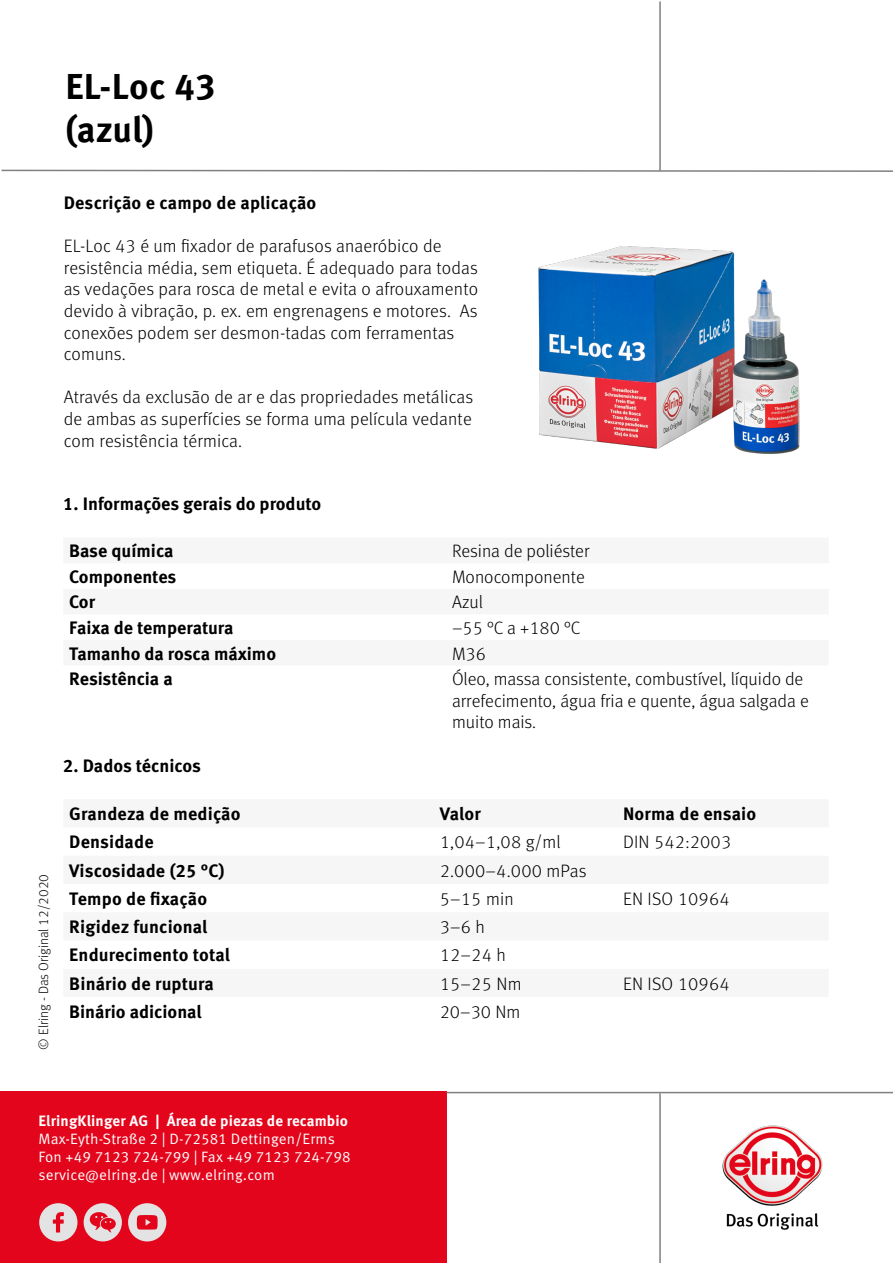
<style>
.page{position:relative;width:893px;height:1263px;background:#fff}
.page>*{position:absolute;margin:0;border:0;box-sizing:border-box;transform-origin:0 0}
.t1{font:700 36px/43.2px "Meta Pro";letter-spacing:.01em;color:#000}
.t2{font:300 18px/21.6px "Meta Pro";letter-spacing:.005em;color:#000}
.t3{font:700 18px "Meta Pro";color:#000}
.t4{font:15px/18px "Meta Pro Norm";letter-spacing:.01em;color:#fff}
.t5{font:700 15px "Meta Pro";letter-spacing:.01em;color:#fff}
.t6{font:300 13.5px "Meta Pro";color:#000}
</style>
<div class="page">
<hr style="left:659px;top:2px;width:2px;height:169px;background:#808080">
<svg style="left:1px;top:169px;width:892px;height:3px"></svg>
<hr style="left:659px;top:1093px;width:2px;height:170px;background:#808080">
<div style="left:0;top:1092px;width:446px;height:171px;background:#e3051b"></div>
<hr style="left:446px;top:1092px;width:447px;height:1px;background:#808080">
<img style="left:722px;top:1125px;width:100px;height:104px">
<svg style="left:39px;top:1203px;width:39px;height:38px"></svg>
<div style="left:39px;top:1203px;width:38px;height:38px;background:#e3e3e3;border-radius:50%"></div>
<svg style="left:53px;top:1212px;width:11px;height:20px"></svg>
<div style="left:84px;top:1203px;width:38px;height:38px;background:#e3e3e3;border-radius:50%"></div>
<svg style="left:90px;top:1212px;width:26px;height:20px"></svg>
<div style="left:128px;top:1203px;width:38px;height:38px;background:#e3e3e3;border-radius:50%"></div>
<svg style="left:137px;top:1215px;width:21px;height:14px"></svg>
<img style="left:538px;top:246px;width:262px;height:208px">
<h1 class="t1" style="left:65px;top:63px;width:152px">EL-Loc 43 (azul)</h1>
<p class="t3" style="left:64px;top:189px;width:254px">Descrição e campo de aplicação</p>
<p class="t2" style="left:64px;top:234px;width:416px">EL-Loc 43 é um fixador de parafusos anaeróbico de resistência média, sem etiqueta. É adequado para todas as vedações para rosca de metal e evita o afrouxamento devido à vibração, p. ex. em engrenagens e motores. As conexões podem ser desmon-tadas com ferramentas comuns.</p>
<p class="t2" style="left:64px;top:385px;width:411px;text-align:justify">Através da exclusão de ar e das propriedades metálicas de ambas as superfícies se forma uma película vedante com resistência térmica.</p>
<p class="t6" style="left:34px;top:1049px;width:177px;rotate:-90deg">© Elring - Das Original 12/2020</p>
<p class="t3" style="left:63px;top:490px;width:260px">1. Informações gerais do produto</p>
<p class="t3" style="left:69px;top:537px;width:106px">Base química</p>
<p class="t2" style="left:452px;top:539px;width:139px">Resina de poliéster</p>
<p class="t3" style="left:69px;top:562px;width:109px">Componentes</p>
<p class="t2" style="left:452px;top:565px;width:134px">Monocomponente</p>
<p class="t3" style="left:69px;top:588px;width:27px">Cor</p>
<p class="t2" style="left:452px;top:590px;width:32px">Azul</p>
<p class="t3" style="left:69px;top:614px;width:166px">Faixa de temperatura</p>
<p class="t2" style="left:452px;top:616px;width:130px">–55 °C a +180 °C</p>
<p class="t3" style="left:69px;top:639px;width:208px">Tamanho da rosca máximo</p>
<p class="t2" style="left:452px;top:642px;width:36px">M36</p>
<p class="t3" style="left:69px;top:665px;width:105px">Resistência a</p>
<p class="t2" style="left:452px;top:667px;width:358px">Óleo, massa consistente, combustível, líquido de arrefecimento, água fria e quente, água salgada e muito mais.</p>
<p class="t3" style="left:63px;top:751px;width:139px">2. Dados técnicos</p>
<p class="t3" style="left:69px;top:800px;width:173px">Grandeza de medição</p>
<p class="t3" style="left:440px;top:800px;width:43px">Valor</p>
<p class="t3" style="left:623px;top:800px;width:135px">Norma de ensaio</p>
<p class="t3" style="left:69px;top:828px;width:86px">Densidade</p>
<p class="t2" style="left:440px;top:830px;width:122px">1,04–1,08 g/ml</p>
<p class="t2" style="left:623px;top:830px;width:110px">DIN 542:2003</p>
<p class="t3" style="left:69px;top:856px;width:157px">Viscosidade (25 °C)</p>
<p class="t2" style="left:440px;top:859px;width:148px">2.000–4.000 mPas</p>
<p class="t3" style="left:69px;top:884px;width:139px">Tempo de fixação</p>
<p class="t2" style="left:440px;top:887px;width:75px">5–15 min</p>
<p class="t2" style="left:623px;top:887px;width:108px">EN ISO 10964</p>
<p class="t3" style="left:69px;top:913px;width:140px">Rigidez funcional</p>
<p class="t2" style="left:440px;top:915px;width:47px">3–6 h</p>
<p class="t3" style="left:69px;top:941px;width:162px">Endurecimento total</p>
<p class="t2" style="left:440px;top:943px;width:68px">12–24 h</p>
<p class="t3" style="left:69px;top:969px;width:146px">Binário de ruptura</p>
<p class="t2" style="left:440px;top:972px;width:83px">15–25 Nm</p>
<p class="t2" style="left:623px;top:972px;width:108px">EN ISO 10964</p>
<p class="t3" style="left:69px;top:998px;width:134px">Binário adicional</p>
<p class="t2" style="left:440px;top:1000px;width:82px">20–30 Nm</p>
<p class="t5" style="left:39px;top:1109px;width:311px">ElringKlinger AG | Área de piezas de recambio</p>
<p class="t4" style="left:39px;top:1128px;width:314px">Max-Eyth-Straße 2 | D-72581 Dettingen/Erms<br>Fon +49 7123 724-799 | Fax +49 7123 724-798 service@elring.de | www.elring.com</p>
</div>
